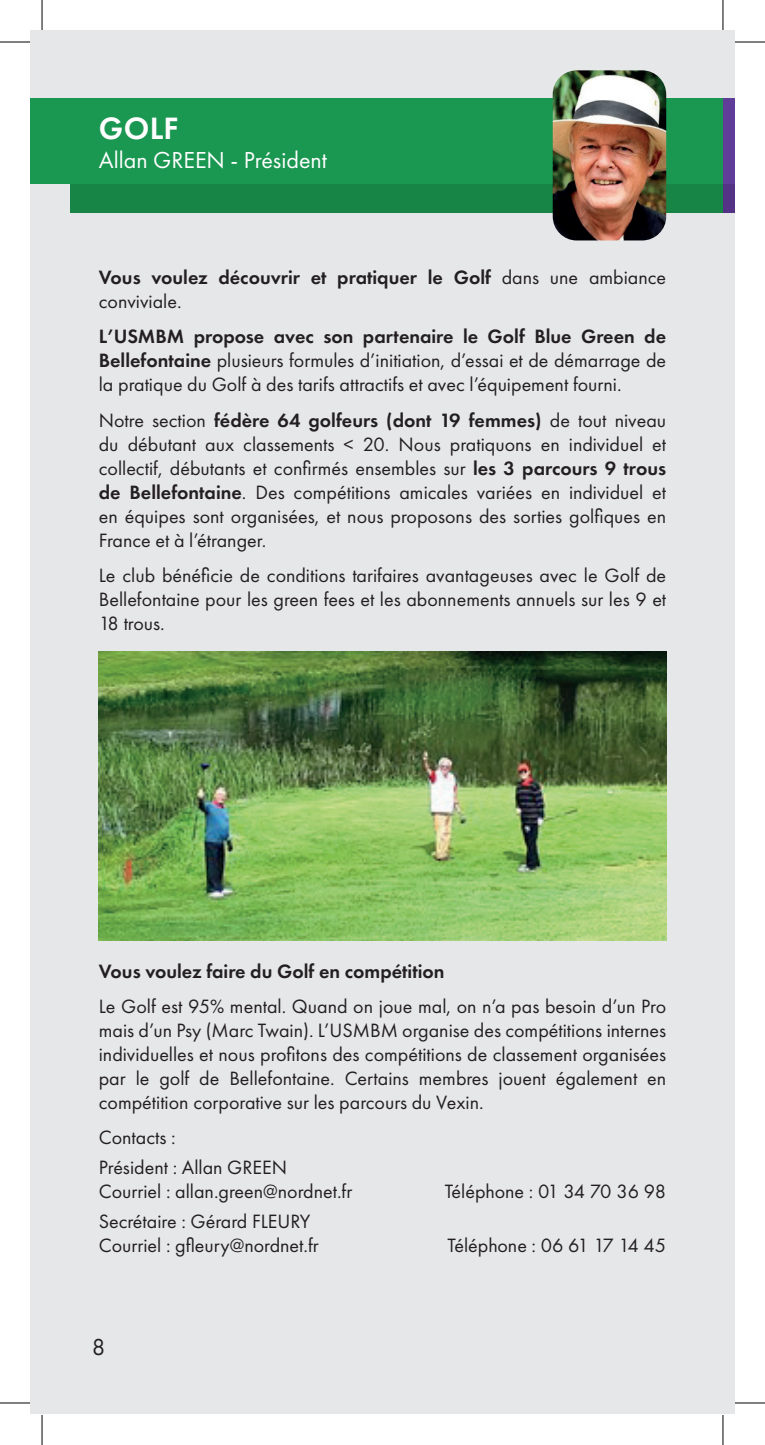
<style>
.page{position:relative;width:765px;height:1445px;background:#fff}
.page>*{position:absolute;margin:0;border:0;box-sizing:border-box;transform-origin:0 0}
.t1{font:600 32px "Futura PT";color:#fff}
.t2{font:24px "Futura PT";color:#fff}
.t3{font:24px "Futura PT";color:#231f20}
.t4{font:20px/24px "Futura PT";color:#231f20;text-align:justify}
.t5{font:600 20px/24px "Futura PT";color:#231f20}
.s1{font-weight:400}
.s2{font-weight:600}
</style>
<div class="page">
<div style="left:31px;top:31px;width:691px;height:1383px;background:#e6e7e9"></div>
<div style="left:722px;top:31px;width:12px;height:1383px;background:#e6e7e9"></div>
<div style="left:70px;top:127px;width:652px;height:85px;background:#168545"></div>
<div style="left:722px;top:127px;width:12px;height:85px;background:#543285"></div>
<div style="left:31px;top:99px;width:691px;height:85px;background:#1a9750"></div>
<div style="left:722px;top:99px;width:12px;height:85px;background:#603d98"></div>
<img style="left:552px;top:70px;width:114px;height:170px">
<img style="left:99px;top:651px;width:567px;height:290px">
<hr style="left:0;top:42px;width:30px;height:1px;background:#000">
<hr style="left:734px;top:42px;width:30px;height:1px;background:#000">
<hr style="left:0;top:1402px;width:30px;height:1px;background:#000">
<hr style="left:734px;top:1402px;width:30px;height:1px;background:#000">
<hr style="left:42px;top:0;width:1px;height:30px;background:#000">
<hr style="left:42px;top:1415px;width:1px;height:30px;background:#000">
<hr style="left:722px;top:0;width:1px;height:30px;background:#000">
<hr style="left:722px;top:1415px;width:1px;height:30px;background:#000">
<h1 class="t1" style="left:99px;top:108px;width:81px">GOLF</h1>
<p class="t2" style="left:99px;top:146px;width:230px">Allan GREEN - Président</p>
<p class="t5" style="left:99px;top:265px;width:568px">Vous voulez découvrir et pratiquer le Golf <span class="s1">dans une ambiance conviviale.</span></p>
<p class="t4" style="left:99px;top:325px;width:568px"><span class="s2">L’USMBM propose avec son partenaire le Golf Blue Green de Bellefontaine</span> plusieurs formules d’initiation, d’essai et de démarrage de la pratique du Golf à des tarifs attractifs et avec l’équipement fourni.</p>
<p class="t4" style="left:99px;top:408px;width:568px">Notre section <span class="s2">fédère 64 golfeurs (dont 19 femmes)</span> de tout niveau du débutant aux classements &lt; 20. Nous pratiquons en individuel et collectif, débutants et confirmés ensembles sur <span class="s2">les 3 parcours 9 trous de Bellefontaine</span>. Des compétitions amicales variées en individuel et en équipes sont organisées, et nous proposons des sorties golfiques en France et à l’étranger.</p>
<p class="t4" style="left:99px;top:563px;width:568px">Le club bénéficie de conditions tarifaires avantageuses avec le Golf de Bellefontaine pour les green fees et les abonnements annuels sur les 9 et 18 trous.</p>
<p class="t5" style="left:99px;top:958px;width:347px">Vous voulez faire du Golf en compétition</p>
<p class="t4" style="left:99px;top:994px;width:568px">Le Golf est 95% mental. Quand on joue mal, on n’a pas besoin d’un Pro mais d’un Psy (Marc Twain). L’USMBM organise des compétitions internes individuelles et nous profitons des compétitions de classement organisées par le golf de Bellefontaine. Certains membres jouent également en compétition corporative sur les parcours du Vexin.</p>
<p class="t4" style="left:99px;top:1123px;width:190px;line-height:29.6px">Contacts :<br>Président : Allan GREEN</p>
<p class="t4" style="left:99px;top:1179px;width:255px">Courriel : allan.green@nordnet.fr</p>
<p class="t4" style="left:444px;top:1179px;width:223px">Téléphone : 01 34 70 36 98</p>
<p class="t4" style="left:99px;top:1209px;width:221px">Secrétaire : Gérard FLEURY<br>Courriel : gfleury@nordnet.fr</p>
<p class="t4" style="left:447px;top:1233px;width:220px">Téléphone : 06 61 17 14 45</p>
<p class="t3" style="left:92px;top:1333px;width:15px">8</p>
</div>
